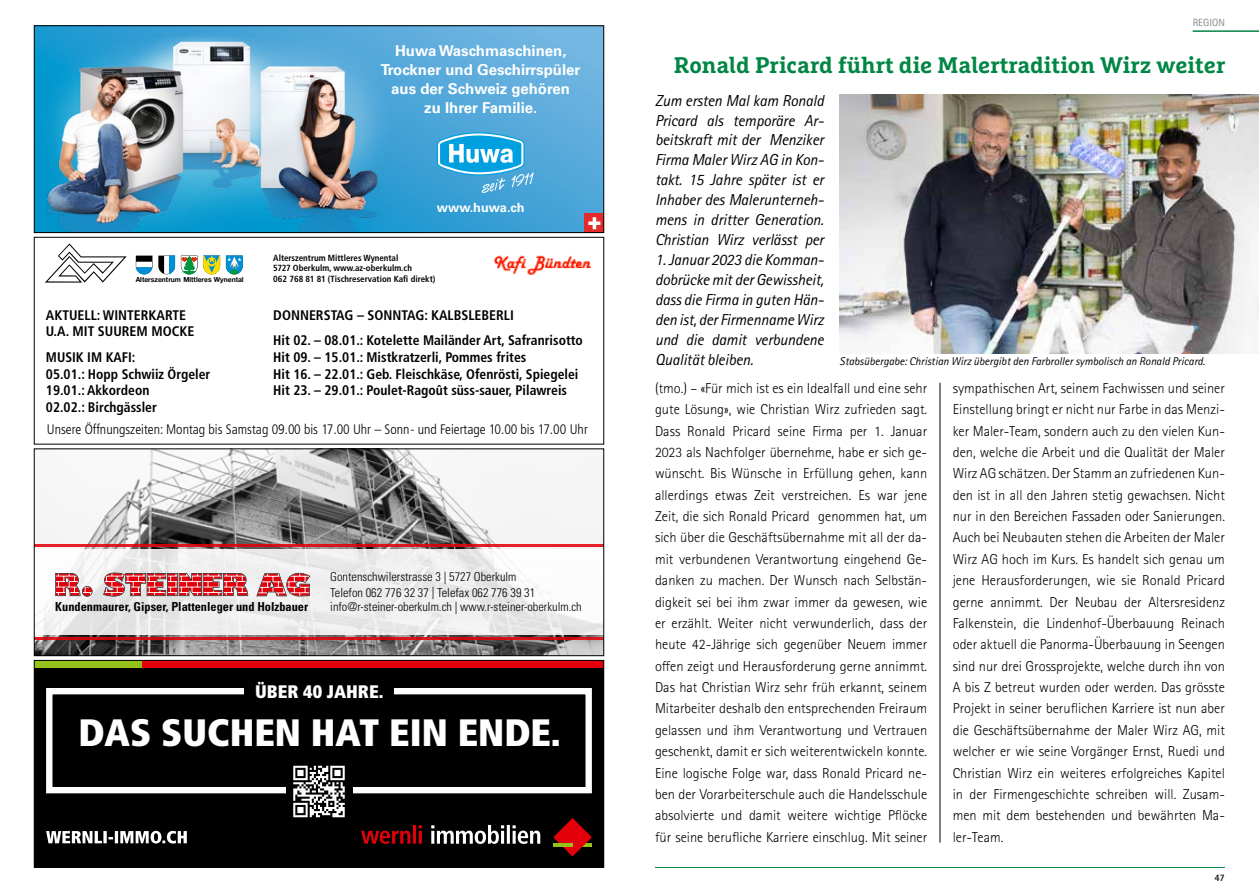
<style>
.page{position:relative;width:1259px;height:893px;background:#fff}
.page>*{position:absolute;margin:0;border:0;box-sizing:border-box;transform-origin:0 0}
.t1{font:900 condensed 38.1px "Frutiger";color:#fff}
.t2{font:700 22.5px "Marselis Slab Pro";color:#008645}
.t3{font:900 condensed 18.15px "Frutiger";color:#fff}
.t4{font:italic 15.9px/20px "Rotis Sans Serif Std";letter-spacing:-.01em;color:#000;text-align:justify}
.t5{font:700 15px/19.2px "Univers LT Std";color:#fff;text-align:center}
.t6{font:300 14.4px/21.3px "Rotis Sans Serif Std";color:#000;text-align:justify}
.t7{font:700 condensed 13.95px/16.6px "Frutiger LT Std";color:#000}
.t8{font:300 condensed 13.8px "Frutiger LT Std";color:#000}
.t9{font:700 12.75px "Univers LT Std";color:#fff}
.t10{font:300 condensed 12.3px/15.3px "Univers LT Std";color:#000}
.t11{font:700 condensed 12.3px "Univers LT Std";color:#000}
.t12{font:italic 11.25px "Rotis Sans Serif Std";color:#000}
.t13{font:10.5px "Rotis Sans Serif Std";color:#868786}
.t14{font:700 9.9px "Rotis Sans Serif Std";color:#000}
.t15{font:700 condensed 8.85px/10.6px "Frutiger LT Std";color:#000}
.t16{font:700 7.05px "Helvetica Neue";color:#000;scale:.96 1}
</style>
<div class="page">
<svg style="left:36px;top:28px;width:566px;height:203px;background:#53a8da"></svg>
<img style="left:36px;top:31px;width:361px;height:200px">
<svg style="left:437px;top:132px;width:97px;height:61px;background:#50b3e2"></svg>
<div style="left:585px;top:214px;width:19px;height:19px;background:#e42b2b"></div>
<svg style="left:588px;top:217px;width:12px;height:12px"></svg>
<div style="left:34px;top:26px;width:570px;height:207px;border:1px solid #000"></div>
<svg style="left:45px;top:243px;width:199px;height:40px"></svg>
<img style="left:493px;top:255px;width:99px;height:20px">
<div style="left:34px;top:237px;width:570px;height:207px;border:1px solid #000"></div>
<hr style="left:1192px;top:30px;width:67px;height:2px;background:#008645">
<hr style="left:655px;top:867px;width:570px;height:1px;background:#008645">
<img style="left:839px;top:94px;width:420px;height:259px">
<hr style="left:939px;top:383px;width:1px;height:460px;background:#000">
<img style="left:36px;top:451px;width:566px;height:203px">
<svg style="left:36px;top:549px;width:566px;height:86px;fill:#efefef"></svg>
<hr style="left:34px;top:637px;width:570px;height:3px;background:#e3000b">
<hr style="left:34px;top:544px;width:570px;height:2px;background:#e3000b">
<svg style="left:55px;top:573px;width:193px;height:24px;background:#d06f73"></svg>
<svg style="left:256px;top:571px;width:54px;height:25px"></svg>
<div style="left:34px;top:449px;width:570px;height:207px;border:1px solid #000"></div>
<div style="left:34px;top:660px;width:570px;height:207px;background:#000"></div>
<svg style="left:361px;top:825px;width:61px;height:19px"></svg>
<svg style="left:431px;top:825px;width:109px;height:19px"></svg>
<svg style="left:553px;top:818px;width:39px;height:38px"></svg>
<hr style="left:553px;top:844px;width:19px;height:3px;background:#94c11a">
<div style="left:46px;top:688px;width:546px;height:105px;border:6px solid #fff"></div>
<div style="left:244px;top:682px;width:150px;height:15px;background:#000"></div>
<div style="left:285px;top:759px;width:67px;height:42px;background:#000"></div>
<svg style="left:293px;top:766px;width:52px;height:51px"></svg>
<div style="left:34px;top:660px;width:109px;height:8px;background:#94c11a"></div>
<div style="left:143px;top:660px;width:461px;height:8px;background:#e3000b"></div>
<svg style="left:46px;top:831px;width:141px;height:12px"></svg>
<div style="left:34px;top:660px;width:570px;height:207px;border:1px solid #000"></div>
<p class="t5" style="left:381px;top:41px;width:201px">Huwa Waschmaschinen,<br>Trockner und Geschirrspüler aus der Schweiz gehören<br>zu Ihrer Familie.</p>
<p class="t16" style="left:136px;top:275px;width:114px">Alterszentrum Mittleres Wynental</p>
<p class="t7" style="left:46px;top:307px;width:150px">AKTUELL: WINTERKARTE<br>U.A. MIT SUUREM MOCKE</p>
<p class="t7" style="left:46px;top:349px;width:166px">MUSIK IM KAFI:<br>05.01.: Hopp Schwiiz Örgeler<br>19.01.: Akkordeon<br>02.02.: Birchgässler</p>
<p class="t9" style="left:437px;top:200px;width:89px">www.huwa.ch</p>
<p class="t15" style="left:273px;top:252px;width:164px">Alterszentrum Mittleres Wynental<br>5727 Oberkulm, www.az-oberkulm.ch<br>062 768 81 81 (Tischreservation Kafi direkt)</p>
<p class="t7" style="left:273px;top:302px;width:311px;line-height:25.7px">DONNERSTAG – SONNTAG: KALBSLEBERLI<br>Hit 02. – 08.01.: Kotelette Mailänder Art, Safranrisotto</p>
<p class="t7" style="left:273px;top:349px;width:307px">Hit 09. – 15.01.: Mistkratzerli, Pommes frites<br>Hit 16. – 22.01.: Geb. Fleischkäse, Ofenrösti, Spiegelei<br>Hit 23. – 29.01.: Poulet-Ragoût süss-sauer, Pilawreis</p>
<p class="t8" style="left:47px;top:421px;width:542px">Unsere Öffnungszeiten: Montag bis Samstag 09.00 bis 17.00 Uhr – Sonn- und Feiertage 10.00 bis 17.00 Uhr</p>
<p class="t10" style="left:330px;top:569px;width:206px">Gontenschwilerstrasse 3 | 5727 Oberkulm<br>Telefon 062 776 32 37 | Telefax 062 776 39 31</p>
<p class="t11" style="left:55px;top:599px;width:254px">Kundenmaurer, Gipser, Plattenleger und Holzbauer</p>
<p class="t10" style="left:330px;top:599px;width:253px">info@r-steiner-oberkulm.ch | www.r-steiner-oberkulm.ch</p>
<p class="t3" style="left:255px;top:681px;width:130px">ÜBER 40 JAHRE.</p>
<h1 class="t1" style="left:78px;top:710px;width:484px">DAS SUCHEN HAT EIN ENDE.</h1>
<p class="t13" style="left:1192px;top:16px;width:34px">REGION</p>
<h2 class="t2" style="left:674px;top:51px;width:553px">Ronald Pricard führt die Malertradition Wirz weiter</h2>
<p class="t4" style="left:655px;top:90px;width:170px">Zum ersten Mal kam Ronald Pricard als temporäre Ar&shy;beitskraft mit der Menziker Firma Maler Wirz AG in Kon&shy;takt. 15 Jahre später ist er Inhaber des Malerunterneh&shy;mens in dritter Generation.<br>Christian Wirz verlässt per</p>
<p class="t4" style="left:655px;top:250px;width:170px">1. Januar 2023 die Komman&shy;dobrücke mit der Gewissheit, dass die Firma in guten Hän&shy;den ist, der Firmenname Wirz und die damit verbundene Qualität bleiben.</p>
<p class="t6" style="left:655px;top:378px;width:274px">(tmo.) – «Für mich ist es ein Idealfall und eine sehr gute Lösung», wie Christian Wirz zufrieden sagt.<br>Dass Ronald Pricard seine Firma per 1. Januar 2023 als Nachfolger übernehme, habe er sich ge&shy;wünscht. Bis Wünsche in Erfüllung gehen, kann allerdings etwas Zeit verstreichen. Es war jene Zeit, die sich Ronald Pricard genommen hat, um sich über die Geschäftsübernahme mit all der da&shy;mit verbundenen Verantwortung eingehend Ge&shy;danken zu machen. Der Wunsch nach Selbstän&shy;digkeit sei bei ihm zwar immer da gewesen, wie er erzählt. Weiter nicht verwunderlich, dass der heute 42-Jährige sich gegenüber Neuem immer offen zeigt und Herausforderung gerne annimmt.<br>Das hat Christian Wirz sehr früh erkannt, seinem Mitarbeiter deshalb den entsprechenden Freiraum gelassen und ihm Verantwortung und Vertrauen geschenkt, damit er sich weiterentwickeln konnte.<br>Eine logische Folge war, dass Ronald Pricard ne&shy;ben der Vorarbeiterschule auch die Handelsschule absolvierte und damit weitere wichtige Pflöcke für seine berufliche Karriere einschlug. Mit seiner</p>
<p class="t6" style="left:952px;top:377px;width:274px">sympathischen Art, seinem Fachwissen und seiner Einstellung bringt er nicht nur Farbe in das Menzi&shy;ker Maler-Team, sondern auch zu den vielen Kun&shy;den, welche die Arbeit und die Qualität der Maler Wirz AG schätzen. Der Stamm an zufriedenen Kun&shy;den ist in all den Jahren stetig gewachsen. Nicht nur in den Bereichen Fassaden oder Sanierungen.<br>Auch bei Neubauten stehen die Arbeiten der Maler Wirz AG hoch im Kurs. Es handelt sich genau um jene Herausforderungen, wie sie Ronald Pricard gerne annimmt. Der Neubau der Altersresidenz Falkenstein, die Lindenhof-Überbauung Reinach oder aktuell die Panorma-Überbauung in Seengen sind nur drei Grossprojekte, welche durch ihn von A bis Z betreut wurden oder werden. Das grösste Projekt in seiner beruflichen Karriere ist nun aber die Geschäftsübernahme der Maler Wirz AG, mit welcher er wie seine Vorgänger Ernst, Ruedi und Christian Wirz ein weiteres erfolgreiches Kapitel in der Firmengeschichte schreiben will. Zusam&shy;men mit dem bestehenden und bewährten Ma&shy;ler-Team.</p>
<p class="t12" style="left:839px;top:355px;width:367px">Stabsübergabe: Christian Wirz übergibt den Farbroller symbolisch an Ronald Pricard.</p>
<p class="t14" style="left:1214px;top:871px;width:12px">47</p>
</div>
